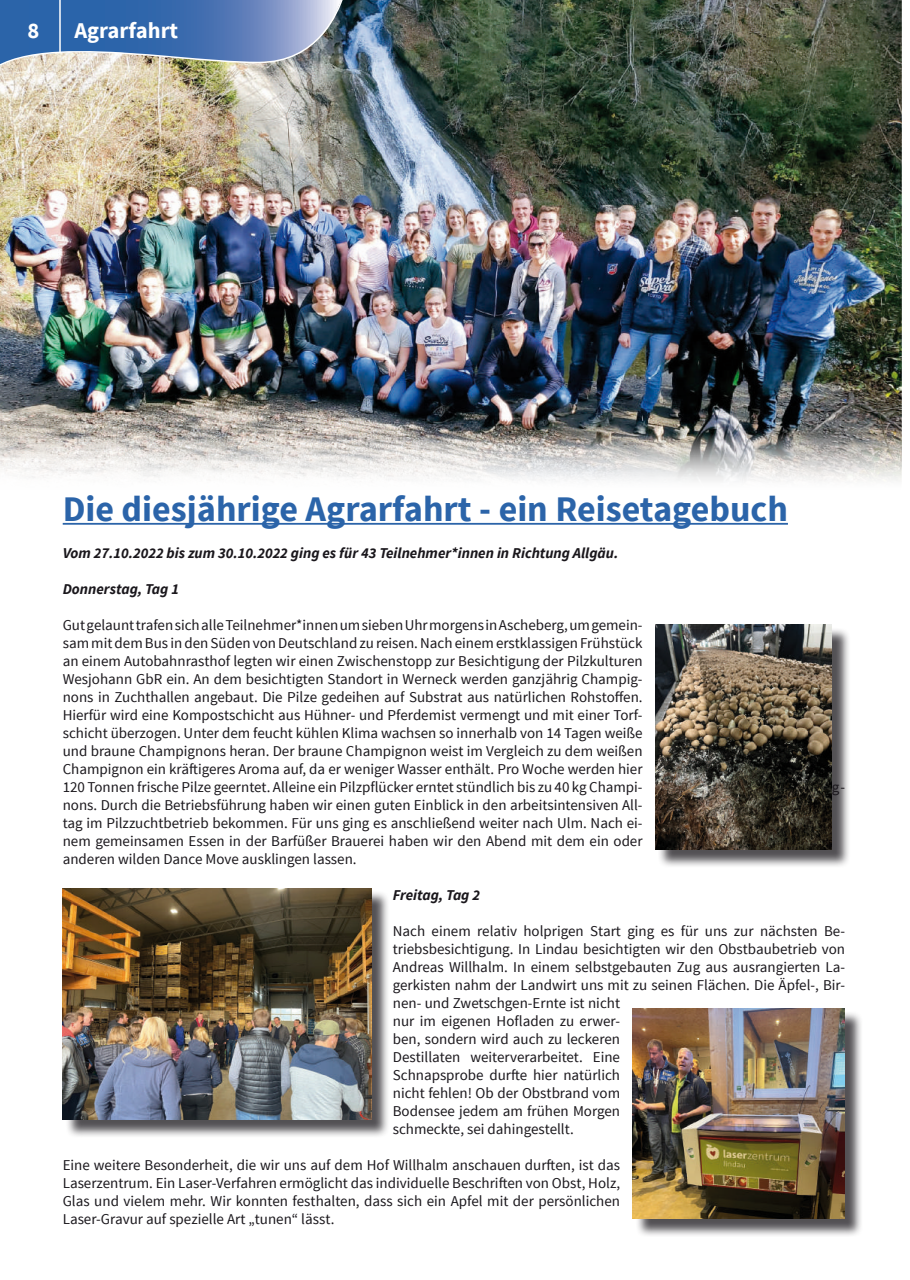
<style>
.page{position:relative;width:910px;height:1280px;background:#fff}
.page>*{position:absolute;margin:0;border:0;box-sizing:border-box;transform-origin:0 0}
.t1{font:700 36px "Source Sans Pro";color:#2b64a9}
.t2{font:700 22.5px "Source Sans Pro";color:#fff}
.t3{font:15px/18px "Source Sans Pro";color:#1a171c;text-align:justify}
.t4{font:italic 700 15px "Source Sans Pro";color:#1a171c}
</style>
<div class="page">
<img style="left:0;top:0;width:901px;height:481px">
<hr style="left:63px;top:523px;width:725px;height:2px;background:#2b64a9">
<div style="left:658px;top:627px;width:192px;height:241px;background:#1a171c;opacity:.75"></div>
<img style="left:655px;top:625px;width:177px;height:225px">
<div style="left:65px;top:890px;width:325px;height:248px;background:#1a171c;opacity:.75"></div>
<img style="left:63px;top:888px;width:309px;height:232px">
<div style="left:635px;top:1011px;width:228px;height:226px;background:#1a171c;opacity:.75"></div>
<img style="left:633px;top:1009px;width:212px;height:210px">
<img style="left:0;top:0;width:346px;height:69px">
<hr style="left:59px;top:0;width:2px;height:52px;background:#fff">
<h2 class="t2" style="left:27px;top:16px;width:13px">8</h2>
<h2 class="t2" style="left:74px;top:16px;width:105px">Agrarfahrt</h2>
<h1 class="t1" style="left:63px;top:486px;width:727px">Die diesjährige Agrarfahrt - ein Reisetagebuch</h1>
<p class="t4" style="left:63px;top:543px;width:557px">Vom 27.10.2022 bis zum 30.10.2022 ging es für 43 Teilnehmer*innen in Richtung Allgäu.</p>
<p class="t4" style="left:63px;top:579px;width:118px">Donnerstag, Tag 1</p>
<p class="t3" style="left:63px;top:616px;width:581px">Gut gelaunt trafen sich alle Teilnehmer*innen um sieben Uhr morgens in Ascheberg, um gemein&shy;sam mit dem Bus in den Süden von Deutschland zu reisen. Nach einem erstklassigen Frühstück an einem Autobahnrasthof legten wir einen Zwischenstopp zur Besichtigung der Pilzkulturen Wesjohann GbR ein. An dem besichtigten Standort in Werneck werden ganzjährig Champig&shy;nons in Zuchthallen angebaut. Die Pilze gedeihen auf Substrat aus natürlichen Rohstoffen.<br>Hierfür wird eine Kompostschicht aus Hühner- und Pferdemist vermengt und mit einer Torf&shy;schicht überzogen. Unter dem feucht kühlen Klima wachsen so innerhalb von 14 Tagen weiße und braune Champignons heran. Der braune Champignon weist im Vergleich zu dem weißen Champignon ein kräftigeres Aroma auf, da er weniger Wasser enthält. Pro Woche werden hier 120 Tonnen frische Pilze geerntet. Alleine ein Pilzpflücker erntet stündlich bis zu 40 kg Champi-</p>
<p class="t3" style="left:832px;top:778px;width:15px">g-</p>
<p class="t3" style="left:63px;top:796px;width:581px">nons. Durch die Betriebsführung haben wir einen guten Einblick in den arbeitsintensiven All&shy;tag im Pilzzuchtbetrieb bekommen. Für uns ging es anschließend weiter nach Ulm. Nach ei&shy;nem gemeinsamen Essen in der Barfüßer Brauerei haben wir den Abend mit dem ein oder anderen wilden Dance Move ausklingen lassen.</p>
<p class="t4" style="left:393px;top:885px;width:89px">Freitag, Tag 2</p>
<p class="t3" style="left:393px;top:922px;width:454px;text-align:left">Nach einem relativ holprigen Start ging es für uns zur nächsten Be&shy;triebsbesichtigung. In Lindau besichtigten wir den Obstbaubetrieb von Andreas Willhalm. In einem selbstgebauten Zug aus ausrangierten La&shy;gerkisten nahm der Landwirt uns mit zu seinen Flächen. Die Äpfel-, Bir&shy;nen- und Zwetschgen-Ernte ist nicht<br>nur im eigenen Hofladen zu erwer-<br>ben, sondern wird auch zu leckeren<br>Destillaten weiterverarbeitet. Eine<br>Schnapsprobe durfte hier natürlich<br>nicht fehlen! Ob der Obstbrand vom<br>Bodensee jedem am frühen Morgen<br>schmeckte, sei dahingestellt.</p>
<p class="t3" style="left:63px;top:1156px;width:559px">Eine weitere Besonderheit, die wir uns auf dem Hof Willhalm anschauen durften, ist das Laserzentrum. Ein Laser-Verfahren ermöglicht das individuelle Beschriften von Obst, Holz, Glas und vielem mehr. Wir konnten festhalten, dass sich ein Apfel mit der persönlichen Laser-Gravur auf spezielle Art „tunen“ lässt.</p>
</div>
